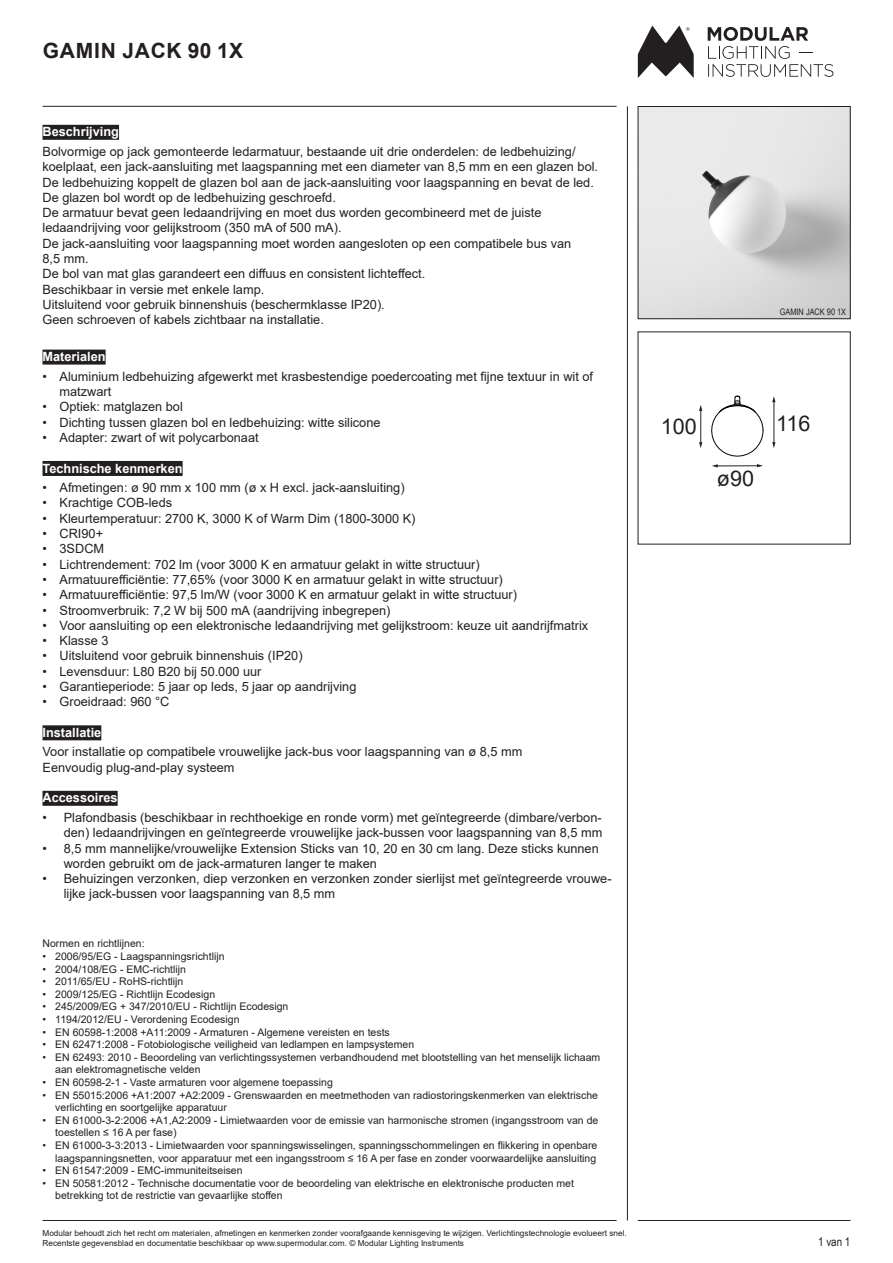
<style>
.page{position:relative;width:893px;height:1263px;background:#fff}
.page>*{position:absolute;margin:0;border:0;box-sizing:border-box;transform-origin:0 0}
.t1{font:21.6px "Arial";color:#231f20}
.t2{font:700 21px "Arial";letter-spacing:.035em;color:#231f20}
.t3{font:12.75px/15.3px "Arial";color:#231f20}
.t4{font:700 12.75px "Arial";color:#fff}
.t5{font:12px "Arial Narrow";color:#231f20}
.t6{font:10.5px/12.6px "Arial";color:#231f20}
.t7{font:9px "Arial Narrow";color:#231f20}
.t8{font:8.25px/9.9px "Arial";color:#231f20}
</style>
<div class="page">
<div style="left:43px;top:125px;width:76px;height:15px;background:#231f20"></div>
<div style="left:43px;top:350px;width:63px;height:15px;background:#231f20"></div>
<div style="left:43px;top:461px;width:140px;height:15px;background:#231f20"></div>
<div style="left:43px;top:725px;width:58px;height:15px;background:#231f20"></div>
<div style="left:43px;top:791px;width:75px;height:15px;background:#231f20"></div>
<hr style="left:43px;top:106px;width:574px;height:1px;background:#231f20">
<hr style="left:627px;top:106px;width:1px;height:1114px;background:#231f20">
<hr style="left:638px;top:1220px;width:212px;height:1px;background:#231f20">
<hr style="left:43px;top:1220px;width:574px;height:1px;background:#231f20">
<svg style="left:708px;top:27px;width:125px;height:50px"></svg>
<svg style="left:638px;top:26px;width:56px;height:52px"></svg>
<img style="left:640px;top:108px;width:208px;height:209px">
<div style="left:638px;top:106px;width:212px;height:213px;border:1px solid #231f20"></div>
<hr style="left:700px;top:410px;width:1px;height:33px;background:#231f20">
<svg style="left:699px;top:442px;width:3px;height:6px"></svg>
<svg style="left:699px;top:405px;width:3px;height:6px"></svg>
<svg style="left:711px;top:395px;width:53px;height:72px"></svg>
<hr style="left:774px;top:401px;width:1px;height:42px;background:#231f20">
<svg style="left:772px;top:442px;width:3px;height:6px"></svg>
<svg style="left:772px;top:396px;width:3px;height:6px"></svg>
<h2 class="t2" style="left:43px;top:36px;width:202px">GAMIN JACK 90 1X</h2>
<p class="t4" style="left:43px;top:123px;width:78px">Beschrijving</p>
<p class="t3" style="left:43px;top:144px;width:557px">Bolvormige op jack gemonteerde ledarmatuur, bestaande uit drie onderdelen: de ledbehuizing/ koelplaat, een jack-aansluiting met laagspanning met een diameter van 8,5 mm en een glazen bol.<br>De ledbehuizing koppelt de glazen bol aan de jack-aansluiting voor laagspanning en bevat de led.<br>De glazen bol wordt op de ledbehuizing geschroefd.<br>De armatuur bevat geen ledaandrijving en moet dus worden gecombineerd met de juiste ledaandrijving voor gelijkstroom (350 mA of 500 mA).<br>De jack-aansluiting voor laagspanning moet worden aangesloten op een compatibele bus van<br>8,5 mm.<br>De bol van mat glas garandeert een diffuus en consistent lichteffect.<br>Beschikbaar in versie met enkele lamp.<br>Uitsluitend voor gebruik binnenshuis (beschermklasse IP20).<br>Geen schroeven of kabels zichtbaar na installatie.</p>
<p class="t4" style="left:43px;top:348px;width:65px">Materialen</p>
<p class="t3" style="left:60px;top:368px;width:535px;text-indent:-17px">• Aluminium ledbehuizing afgewerkt met krasbestendige poedercoating met fijne textuur in wit of matzwart</p>
<p class="t3" style="left:43px;top:399px;width:142px">• Optiek: matglazen bol</p>
<p class="t3" style="left:43px;top:414px;width:340px">• Dichting tussen glazen bol en ledbehuizing: witte silicone</p>
<p class="t3" style="left:43px;top:430px;width:218px">• Adapter: zwart of wit polycarbonaat</p>
<p class="t4" style="left:43px;top:459px;width:142px">Technische kenmerken</p>
<p class="t3" style="left:43px;top:480px;width:364px">• Afmetingen: ø 90 mm x 100 mm (ø x H excl. jack-aansluiting)</p>
<p class="t3" style="left:43px;top:495px;width:131px">• Krachtige COB-leds</p>
<p class="t3" style="left:43px;top:510px;width:374px">• Kleurtemperatuur: 2700 K, 3000 K of Warm Dim (1800-3000 K)</p>
<p class="t3" style="left:43px;top:526px;width:62px">• CRI90+</p>
<p class="t3" style="left:43px;top:541px;width:63px">• 3SDCM</p>
<p class="t3" style="left:43px;top:556px;width:439px">• Lichtrendement: 702 lm (voor 3000 K en armatuur gelakt in witte structuur)</p>
<p class="t3" style="left:43px;top:572px;width:462px">• Armatuurefficiëntie: 77,65% (voor 3000 K en armatuur gelakt in witte structuur)</p>
<p class="t3" style="left:43px;top:587px;width:476px">• Armatuurefficiëntie: 97,5 lm/W (voor 3000 K en armatuur gelakt in witte structuur)</p>
<p class="t3" style="left:43px;top:602px;width:349px">• Stroomverbruik: 7,2 W bij 500 mA (aandrijving inbegrepen)</p>
<p class="t3" style="left:43px;top:618px;width:547px">• Voor aansluiting op een elektronische ledaandrijving met gelijkstroom: keuze uit aandrijfmatrix</p>
<p class="t3" style="left:43px;top:633px;width:67px">• Klasse 3</p>
<p class="t3" style="left:43px;top:648px;width:262px">• Uitsluitend voor gebruik binnenshuis (IP20)</p>
<p class="t3" style="left:43px;top:663px;width:221px">• Levensduur: L80 B20 bij 50.000 uur</p>
<p class="t3" style="left:43px;top:679px;width:315px">• Garantieperiode: 5 jaar op leds, 5 jaar op aandrijving</p>
<p class="t3" style="left:43px;top:694px;width:128px">• Groeidraad: 960 °C</p>
<p class="t4" style="left:43px;top:723px;width:60px">Installatie</p>
<p class="t3" style="left:43px;top:744px;width:481px">Voor installatie op compatibele vrouwelijke jack-bus voor laagspanning van ø 8,5 mm<br>Eenvoudig plug-and-play systeem</p>
<p class="t4" style="left:43px;top:789px;width:77px">Accessoires</p>
<p class="t3" style="left:43px;top:810px;width:561px;text-align:right">• Plafondbasis (beschikbaar in rechthoekige en ronde vorm) met geïntegreerde (dimbare/verbon&shy;den) ledaandrijvingen en geïntegreerde vrouwelijke jack-bussen voor laagspanning van 8,5 mm</p>
<p class="t3" style="left:64px;top:840px;width:537px;text-indent:-21px">• 8,5 mm mannelijke/vrouwelijke Extension Sticks van 10, 20 en 30 cm lang. Deze sticks kunnen worden gebruikt om de jack-armaturen langer te maken</p>
<p class="t3" style="left:64px;top:871px;width:549px;text-indent:-21px">• Behuizingen verzonken, diep verzonken en verzonken zonder sierlijst met geïntegreerde vrouwe&shy;lijke jack-bussen voor laagspanning van 8,5 mm</p>
<p class="t6" style="left:43px;top:937px;width:104px">Normen en richtlijnen:</p>
<p class="t6" style="left:43px;top:950px;width:184px">• 2006/95/EG - Laagspanningsrichtlijn</p>
<p class="t6" style="left:43px;top:962px;width:145px">• 2004/108/EG - EMC-richtlijn</p>
<p class="t6" style="left:43px;top:975px;width:142px">• 2011/65/EU - RoHS-richtlijn</p>
<p class="t6" style="left:43px;top:988px;width:174px">• 2009/125/EG - Richtlijn Ecodesign</p>
<p class="t6" style="left:43px;top:1000px;width:247px">• 245/2009/EG + 347/2010/EU - Richtlijn Ecodesign</p>
<p class="t6" style="left:43px;top:1013px;width:199px">• 1194/2012/EU - Verordening Ecodesign</p>
<p class="t6" style="left:43px;top:1025px;width:349px">• EN 60598-1:2008 +A11:2009 - Armaturen - Algemene vereisten en tests</p>
<p class="t6" style="left:43px;top:1038px;width:373px">• EN 62471:2008 - Fotobiologische veiligheid van ledlampen en lampsystemen</p>
<p class="t6" style="left:55px;top:1051px;width:547px;text-indent:-13px">• EN 62493: 2010 - Beoordeling van verlichtingssystemen verbandhoudend met blootstelling van het menselijk lichaam aan elektromagnetische velden</p>
<p class="t6" style="left:43px;top:1076px;width:292px">• EN 60598-2-1 - Vaste armaturen voor algemene toepassing</p>
<p class="t6" style="left:55px;top:1088px;width:544px;text-indent:-13px">• EN 55015:2006 +A1:2007 +A2:2009 - Grenswaarden en meetmethoden van radiostoringskenmerken van elektrische verlichting en soortgelijke apparatuur</p>
<p class="t6" style="left:55px;top:1114px;width:545px;text-indent:-13px">• EN 61000-3-2:2006 +A1,A2:2009 - Limietwaarden voor de emissie van harmonische stromen (ingangsstroom van de toestellen ≤ 16 A per fase)</p>
<p class="t6" style="left:43px;top:1139px;width:556px;text-align:right">• EN 61000-3-3:2013 - Limietwaarden voor spanningswisselingen, spanningsschommelingen en flikkering in openbare laagspanningsnetten, voor apparatuur met een ingangsstroom ≤ 16 A per fase en zonder voorwaardelijke aansluiting</p>
<p class="t6" style="left:43px;top:1164px;width:202px">• EN 61547:2009 - EMC-immuniteitseisen</p>
<p class="t6" style="left:55px;top:1177px;width:520px;text-indent:-13px">• EN 50581:2012 - Technische documentatie voor de beoordeling van elektrische en elektronische producten met betrekking tot de restrictie van gevaarlijke stoffen</p>
<p class="t7" style="left:780px;top:305px;width:68px">GAMIN JACK 90 1X</p>
<h1 class="t1" style="left:661px;top:411px;width:38px">100</h1>
<h1 class="t1" style="left:776px;top:409px;width:36px">116</h1>
<h1 class="t1" style="left:717px;top:463px;width:39px">ø90</h1>
<p class="t8" style="left:43px;top:1228px;width:586px">Modular behoudt zich het recht om materialen, afmetingen en kenmerken zonder voorafgaande kennisgeving te wijzigen. Verlichtingstechnologie evolueert snel.<br>Recentste gegevensblad en documentatie beschikbaar op www.supermodular.com. © Modular Lighting Instruments</p>
<p class="t5" style="left:818px;top:1233px;width:34px">1 van 1</p>
</div>
